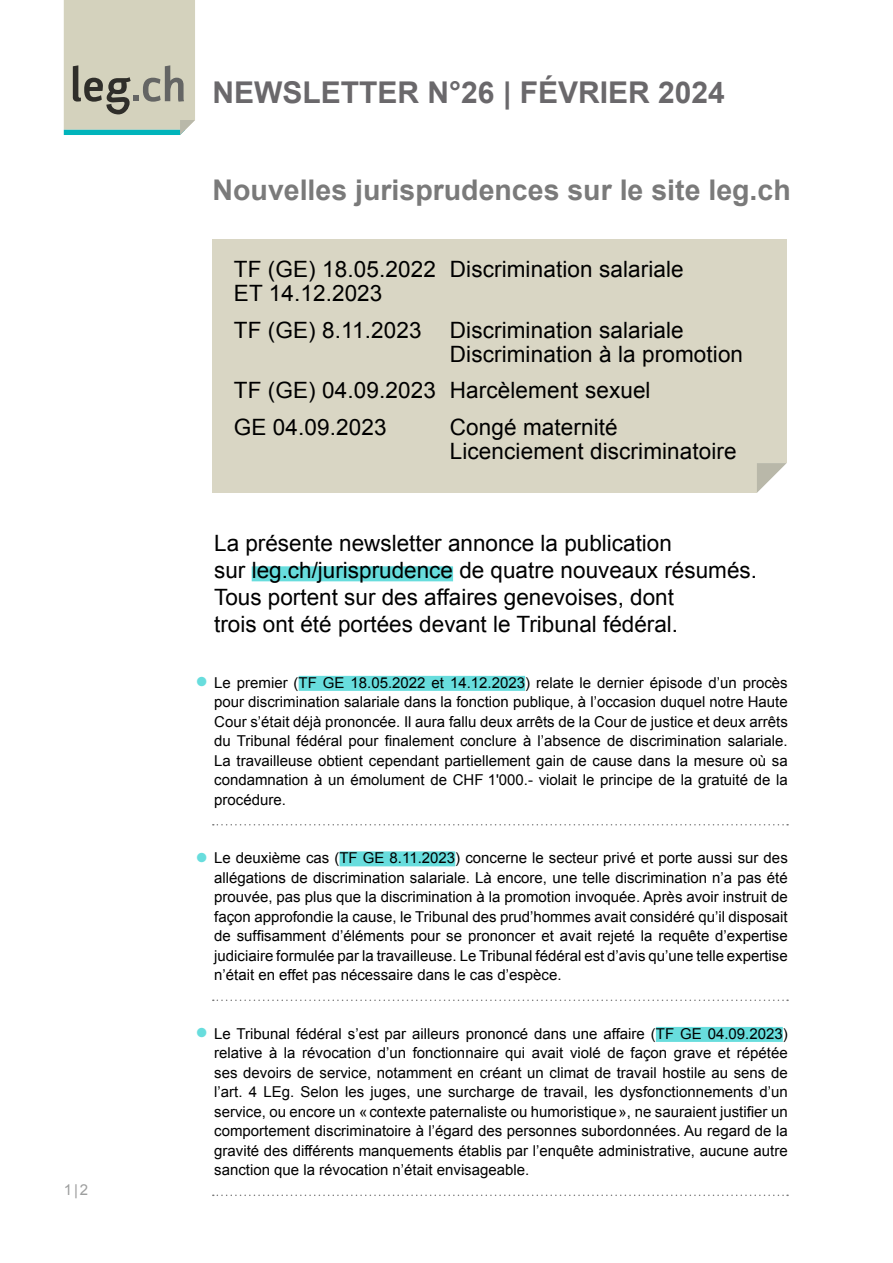
<style>
.page{position:relative;width:893px;height:1263px;background:#fff}
.page>*{position:absolute;margin:0;border:0;box-sizing:border-box;transform-origin:0 0}
.ENTÊTE{font:700 30px "Arial";color:#6a686b}
.TITRE_1{font:700 28.5px "Arial";color:#7a7a7a}
.EXERGUE{font:22.5px/27px "Arial";letter-spacing:.005em;color:#000}
.t1{font:15px/19.5px "Arial";color:#000;text-align:justify}
.t2{font:15px "Arial";color:#9d9e9e}
.s1{font-size:37.5px;color:#68dddd}
</style>
<div class="page">
<svg style="left:64px;top:0;width:131px;height:135px;background:#c0c4b2"></svg>
<div style="left:252px;top:566px;width:201px;height:15px;background:#68dddd"></div>
<div style="left:299px;top:676px;width:226px;height:15px;background:#68dddd"></div>
<svg style="left:213px;top:824px;width:575px;height:1px"></svg>
<div style="left:339px;top:851px;width:116px;height:15px;background:#68dddd"></div>
<svg style="left:213px;top:999px;width:575px;height:2px"></svg>
<div style="left:656px;top:1027px;width:127px;height:15px;background:#68dddd"></div>
<svg style="left:213px;top:1194px;width:575px;height:2px"></svg>
<div style="left:213px;top:239px;width:574px;height:254px;background:#d9d6c4"></div>
<svg style="left:757px;top:463px;width:30px;height:30px"></svg>
<p class="t2" style="left:64px;top:1180px;width:26px">1|2</p>
<p class="ENTÊTE" style="left:213px;top:72px;width:514px">NEWSLETTER N°26 | FÉVRIER 2024</p>
<p class="TITRE_1" style="left:213px;top:171px;width:580px">Nouvelles jurisprudences sur le site leg.ch</p>
<p class="EXERGUE" style="left:234px;top:257px;width:451px;line-height:24px">TF (GE) 18.05.2022 Discrimination salariale<br>ET 14.12.2023</p>
<p class="EXERGUE" style="left:234px;top:317px;width:189px">TF (GE) 8.11.2023</p>
<p class="EXERGUE" style="left:450px;top:318px;width:295px;line-height:24px">Discrimination salariale<br>Discrimination à la promotion</p>
<p class="EXERGUE" style="left:234px;top:377px;width:418px">TF (GE) 04.09.2023 Harcèlement sexuel</p>
<p class="EXERGUE" style="left:234px;top:414px;width:154px">GE 04.09.2023</p>
<p class="EXERGUE" style="left:450px;top:416px;width:288px;line-height:24px">Congé maternité<br>Licenciement discriminatoire</p>
<p class="EXERGUE" style="left:214px;top:530px;width:544px">La présente newsletter annonce la publication<br>sur leg.ch/jurisprudence de quatre nouveaux résumés.<br>Tous portent sur des affaires genevoises, dont<br>trois ont été portées devant le Tribunal fédéral.</p>
<p class="t1" style="left:214px;top:673px;width:575px;text-indent:-19px"><span class="s1">•</span> Le premier (TF GE 18.05.2022 et 14.12.2023) relate le dernier épisode d’un procès pour discrimination salariale dans la fonction publique, à l’occasion duquel notre Haute Cour s’était déjà prononcée. Il aura fallu deux arrêts de la Cour de justice et deux arrêts du Tribunal fédéral pour finalement conclure à l’absence de discrimination salariale.<br>La travailleuse obtient cependant partiellement gain de cause dans la mesure où sa condamnation à un émolument de CHF 1'000.- violait le principe de la gratuité de la procédure.</p>
<p class="t1" style="left:214px;top:848px;width:575px;text-indent:-19px"><span class="s1">•</span> Le deuxième cas (TF GE 8.11.2023) concerne le secteur privé et porte aussi sur des allégations de discrimination salariale. Là encore, une telle discrimination n’a pas été prouvée, pas plus que la discrimination à la promotion invoquée. Après avoir instruit de façon approfondie la cause, le Tribunal des prud’hommes avait considéré qu’il disposait de suffisamment d’éléments pour se prononcer et avait rejeté la requête d’expertise judiciaire formulée par la travailleuse. Le Tribunal fédéral est d’avis qu’une telle expertise n’était en effet pas nécessaire dans le cas d’espèce.</p>
<p class="t1" style="left:214px;top:1024px;width:575px;text-indent:-19px"><span class="s1">•</span> Le Tribunal fédéral s’est par ailleurs prononcé dans une affaire (TF GE 04.09.2023) relative à la révocation d’un fonctionnaire qui avait violé de façon grave et répétée ses devoirs de service, notamment en créant un climat de travail hostile au sens de l’art. 4 LEg. Selon les juges, une surcharge de travail, les dysfonctionnements d’un service, ou encore un «contexte paternaliste ou humoristique», ne sauraient justifier un comportement discriminatoire à l’égard des personnes subordonnées. Au regard de la gravité des différents manquements établis par l’enquête administrative, aucune autre sanction que la révocation n’était envisageable.</p>
</div>
